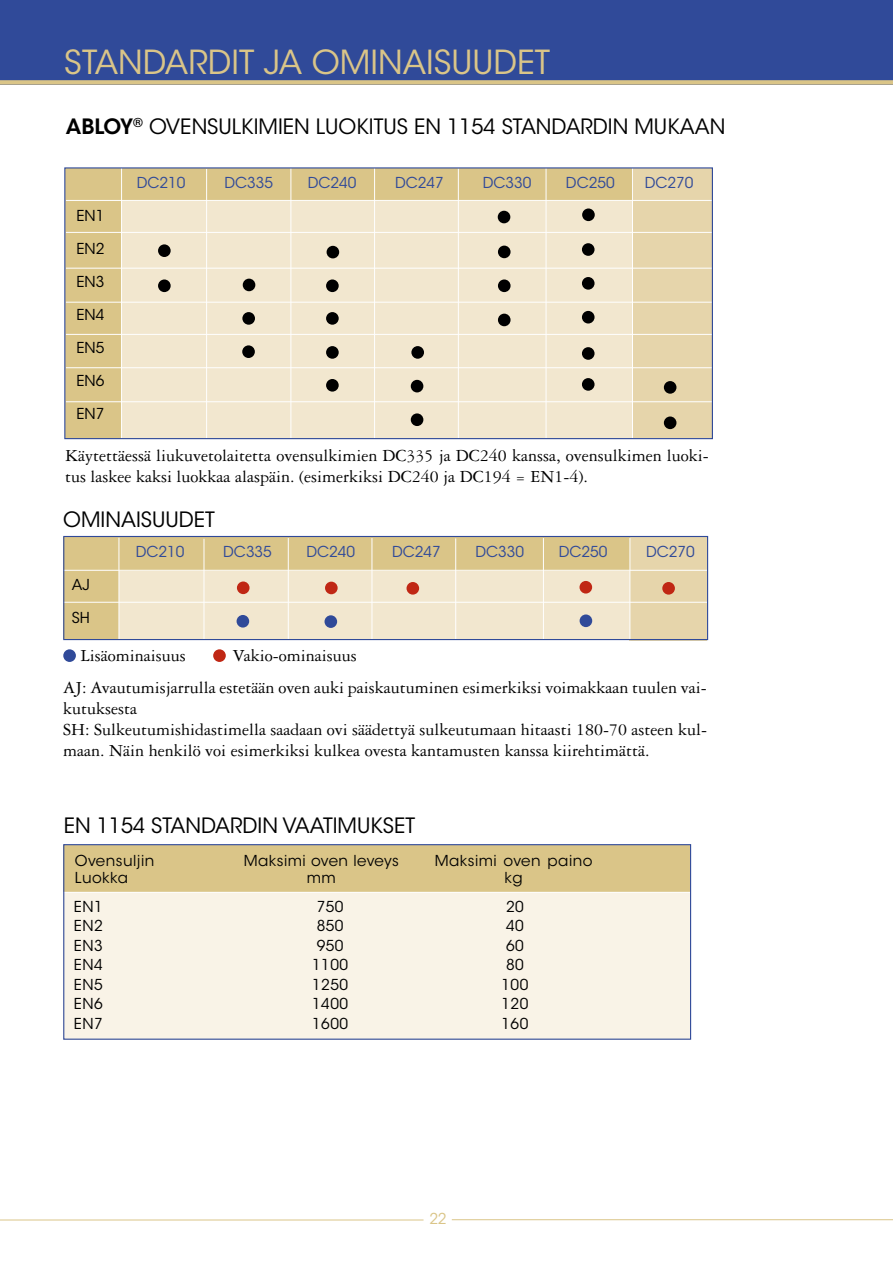
<style>
.page{position:relative;width:893px;height:1263px;background:#fff}
.page>*{position:absolute;margin:0;border:0;box-sizing:border-box;transform-origin:0 0}
.t1{font:33px "ITC Avant Garde Std";color:#dac588}
.t2{font:600 33px "ITC Avant Garde Std";letter-spacing:-.02em;color:#dac588}
.t3{font:21px "ITC Avant Garde Std";color:#000}
.t4{font:18px/21px "Garamond 3 LT Std";color:#000}
.t5{font:15px/16.5px "ITC Avant Garde Std";letter-spacing:.03em;color:#000;text-align:center}
.t6{font:15px "ITC Avant Garde Std";color:#304a99}
.t7{font:15px "ITC Avant Garde Std";color:#dac588}
.s1{font-weight:600}
</style>
<div class="page">
<hr style="left:0;top:1219px;width:423px;height:1px;background:#dac588">
<hr style="left:452px;top:1219px;width:441px;height:1px;background:#dac588">
<div style="left:0;top:0;width:893px;height:85px;background:#304a99"></div>
<div style="left:0;top:80px;width:893px;height:5px;background:#dac588"></div>
<div style="left:66px;top:168px;width:566px;height:271px;background:#f2e7cf"></div>
<div style="left:65px;top:169px;width:56px;height:270px;background:#dac588"></div>
<div style="left:66px;top:169px;width:566px;height:32px;background:#dac588"></div>
<hr style="left:121px;top:168px;width:1px;height:272px;background:#fff">
<hr style="left:206px;top:169px;width:1px;height:272px;background:#fff">
<hr style="left:291px;top:168px;width:1px;height:272px;background:#fff">
<hr style="left:374px;top:168px;width:1px;height:272px;background:#fff">
<hr style="left:458px;top:169px;width:1px;height:271px;background:#fff">
<hr style="left:546px;top:168px;width:1px;height:272px;background:#fff">
<div style="left:158px;top:244px;width:13px;height:13px;background:#000;border-radius:50%"></div>
<div style="left:158px;top:279px;width:13px;height:13px;background:#000;border-radius:50%"></div>
<div style="left:243px;top:279px;width:12px;height:12px;background:#000;border-radius:50%"></div>
<div style="left:242px;top:312px;width:13px;height:13px;background:#000;border-radius:50%"></div>
<div style="left:242px;top:345px;width:13px;height:13px;background:#000;border-radius:50%"></div>
<div style="left:327px;top:246px;width:12px;height:12px;background:#000;border-radius:50%"></div>
<div style="left:326px;top:279px;width:13px;height:13px;background:#000;border-radius:50%"></div>
<div style="left:326px;top:312px;width:13px;height:13px;background:#000;border-radius:50%"></div>
<div style="left:326px;top:346px;width:13px;height:13px;background:#000;border-radius:50%"></div>
<div style="left:326px;top:379px;width:13px;height:13px;background:#000;border-radius:50%"></div>
<div style="left:411px;top:346px;width:13px;height:13px;background:#000;border-radius:50%"></div>
<div style="left:411px;top:380px;width:12px;height:12px;background:#000;border-radius:50%"></div>
<div style="left:411px;top:413px;width:12px;height:13px;background:#000;border-radius:50%"></div>
<div style="left:498px;top:211px;width:12px;height:12px;background:#000;border-radius:50%"></div>
<div style="left:498px;top:246px;width:13px;height:12px;background:#000;border-radius:50%"></div>
<div style="left:498px;top:279px;width:13px;height:13px;background:#000;border-radius:50%"></div>
<div style="left:498px;top:314px;width:13px;height:12px;background:#000;border-radius:50%"></div>
<div style="left:582px;top:208px;width:13px;height:13px;background:#000;border-radius:50%"></div>
<div style="left:582px;top:243px;width:12px;height:13px;background:#000;border-radius:50%"></div>
<div style="left:582px;top:277px;width:12px;height:13px;background:#000;border-radius:50%"></div>
<div style="left:582px;top:311px;width:12px;height:12px;background:#000;border-radius:50%"></div>
<div style="left:582px;top:347px;width:12px;height:13px;background:#000;border-radius:50%"></div>
<div style="left:582px;top:378px;width:12px;height:13px;background:#000;border-radius:50%"></div>
<div style="left:633px;top:168px;width:79px;height:270px;background:#e6d5ab"></div>
<hr style="left:66px;top:232px;width:731px;height:1px;background:#fff">
<hr style="left:66px;top:268px;width:734px;height:1px;background:#fff">
<hr style="left:66px;top:302px;width:734px;height:1px;background:#fff">
<hr style="left:66px;top:334px;width:737px;height:1px;background:#fff">
<hr style="left:66px;top:367px;width:736px;height:1px;background:#fff">
<hr style="left:66px;top:401px;width:741px;height:1px;background:#fff">
<hr style="left:66px;top:200px;width:731px;height:1px;background:#fff">
<div style="left:664px;top:416px;width:12px;height:13px;background:#000;border-radius:50%"></div>
<div style="left:664px;top:381px;width:12px;height:13px;background:#000;border-radius:50%"></div>
<div style="left:64px;top:167px;width:649px;height:272px;border:1px solid #304a99"></div>
<div style="left:63px;top:844px;width:627px;height:195px;background:#f9f3e7"></div>
<div style="left:63px;top:845px;width:627px;height:47px;background:#dac588"></div>
<hr style="left:63px;top:892px;width:627px;height:1px;background:#fff">
<div style="left:63px;top:649px;width:13px;height:13px;background:#304a99;border-radius:50%"></div>
<div style="left:213px;top:649px;width:13px;height:13px;background:#c02714;border-radius:50%"></div>
<div style="left:630px;top:538px;width:77px;height:103px;background:#e6d5ab"></div>
<div style="left:64px;top:538px;width:565px;height:101px;background:#f2e7cf"></div>
<div style="left:63px;top:537px;width:56px;height:102px;background:#dac588"></div>
<div style="left:63px;top:537px;width:567px;height:34px;background:#dac588"></div>
<hr style="left:63px;top:602px;width:728px;height:1px;background:#fff">
<hr style="left:63px;top:570px;width:728px;height:1px;background:#fff">
<hr style="left:119px;top:538px;width:1px;height:102px;background:#fff">
<hr style="left:204px;top:539px;width:1px;height:101px;background:#fff">
<hr style="left:288px;top:538px;width:1px;height:102px;background:#fff">
<hr style="left:372px;top:538px;width:1px;height:102px;background:#fff">
<hr style="left:455px;top:538px;width:1px;height:102px;background:#fff">
<hr style="left:543px;top:538px;width:1px;height:102px;background:#fff">
<hr style="left:630px;top:538px;width:1px;height:102px;background:#fff">
<div style="left:237px;top:581px;width:13px;height:13px;background:#c02714;border-radius:50%"></div>
<div style="left:237px;top:615px;width:12px;height:12px;background:#304a99;border-radius:50%"></div>
<div style="left:325px;top:582px;width:13px;height:12px;background:#c02714;border-radius:50%"></div>
<div style="left:324px;top:615px;width:13px;height:13px;background:#304a99;border-radius:50%"></div>
<div style="left:406px;top:582px;width:13px;height:13px;background:#c02714;border-radius:50%"></div>
<div style="left:579px;top:581px;width:13px;height:12px;background:#c02714;border-radius:50%"></div>
<div style="left:662px;top:582px;width:13px;height:13px;background:#c02714;border-radius:50%"></div>
<div style="left:580px;top:614px;width:12px;height:13px;background:#304a99;border-radius:50%"></div>
<div style="left:63px;top:536px;width:645px;height:104px;border:1px solid #304a99"></div>
<div style="left:63px;top:844px;width:628px;height:196px;border:1px solid #304a99"></div>
<h1 class="t1" style="left:64px;top:42px;width:487px">STANDARDIT JA OMINAISUUDET</h1>
<h1 class="t2" style="left:64px;top:44px;width:123px">ABLOY<sup>®</sup></h1>
<p class="t3" style="left:66px;top:114px;width:661px"><span class="s1">ABLOY</span><sup>®</sup> OVENSULKIMIEN LUOKITUS EN 1154 STANDARDIN MUKAAN</p>
<p class="t5" style="left:76px;top:207px;width:29px">EN1</p>
<p class="t5" style="left:76px;top:240px;width:29px">EN2</p>
<p class="t5" style="left:76px;top:273px;width:29px">EN3</p>
<p class="t5" style="left:76px;top:306px;width:29px">EN4</p>
<p class="t5" style="left:76px;top:339px;width:29px">EN5</p>
<p class="t5" style="left:76px;top:372px;width:29px">EN6</p>
<p class="t5" style="left:76px;top:405px;width:29px">EN7</p>
<p class="t6" style="left:137px;top:173px;width:50px">DC210</p>
<p class="t6" style="left:224px;top:173px;width:50px">DC335</p>
<p class="t6" style="left:308px;top:173px;width:50px">DC240</p>
<p class="t6" style="left:395px;top:173px;width:50px">DC247</p>
<p class="t6" style="left:483px;top:173px;width:50px">DC330</p>
<p class="t6" style="left:566px;top:173px;width:50px">DC250</p>
<p class="t6" style="left:645px;top:173px;width:50px">DC270</p>
<p class="t4" style="left:65px;top:445px;width:645px">Käytettäessä liukuvetolaitetta ovensulkimien DC335 ja DC240 kanssa, ovensulkimen luoki&shy;tus laskee kaksi luokkaa alaspäin. (esimerkiksi DC240 ja DC194 = EN1-4).</p>
<p class="t3" style="left:63px;top:507px;width:14px">ominaisuudet</p>
<p class="t5" style="left:72px;top:576px;width:20px">AJ</p>
<p class="t5" style="left:72px;top:609px;width:17px">SH</p>
<p class="t6" style="left:136px;top:542px;width:50px">DC210</p>
<p class="t6" style="left:223px;top:542px;width:50px">DC335</p>
<p class="t6" style="left:306px;top:542px;width:50px">DC240</p>
<p class="t6" style="left:392px;top:542px;width:50px">DC247</p>
<p class="t6" style="left:475px;top:542px;width:50px">DC330</p>
<p class="t6" style="left:559px;top:542px;width:50px">DC250</p>
<p class="t6" style="left:646px;top:542px;width:50px">DC270</p>
<p class="t4" style="left:81px;top:645px;width:106px">Lisäominaisuus</p>
<p class="t4" style="left:233px;top:645px;width:126px">Vakio-ominaisuus</p>
<p class="t4" style="left:63px;top:677px;width:645px">AJ: Avautumisjarrulla estetään oven auki paiskautuminen esimerkiksi voimakkaan tuulen vai&shy;kutuksesta<br>SH: Sulkeutumishidastimella saadaan ovi säädettyä sulkeutumaan hitaasti 180-70 asteen kul&shy;maan. Näin henkilö voi esimerkiksi kulkea ovesta kantamusten kanssa kiirehtimättä.</p>
<p class="t3" style="left:64px;top:812px;width:353px">EN 1154 STANDARDIN VAATIMUKSET</p>
<p class="t5" style="left:75px;top:852px;width:81px;text-align:left">Ovensuljin<br>Luokka</p>
<p class="t5" style="left:244px;top:852px;width:157px">Maksimi oven leveys mm</p>
<p class="t5" style="left:435px;top:852px;width:159px">Maksimi oven paino kg</p>
<p class="t5" style="left:74px;top:898px;width:30px">EN1</p>
<p class="t5" style="left:317px;top:898px;width:28px">750</p>
<p class="t5" style="left:506px;top:898px;width:19px">20</p>
<p class="t5" style="left:74px;top:917px;width:30px">EN2</p>
<p class="t5" style="left:317px;top:917px;width:28px">850</p>
<p class="t5" style="left:506px;top:917px;width:19px">40</p>
<p class="t5" style="left:74px;top:937px;width:30px">EN3</p>
<p class="t5" style="left:317px;top:937px;width:28px">950</p>
<p class="t5" style="left:506px;top:937px;width:19px">60</p>
<p class="t5" style="left:74px;top:956px;width:30px">EN4</p>
<p class="t5" style="left:312px;top:956px;width:37px">1100</p>
<p class="t5" style="left:506px;top:956px;width:19px">80</p>
<p class="t5" style="left:74px;top:976px;width:30px">EN5</p>
<p class="t5" style="left:312px;top:976px;width:37px">1250</p>
<p class="t5" style="left:501px;top:976px;width:28px">100</p>
<p class="t5" style="left:74px;top:995px;width:30px">EN6</p>
<p class="t5" style="left:312px;top:995px;width:37px">1400</p>
<p class="t5" style="left:501px;top:995px;width:28px">120</p>
<p class="t5" style="left:74px;top:1015px;width:30px">EN7</p>
<p class="t5" style="left:312px;top:1015px;width:37px">1600</p>
<p class="t5" style="left:501px;top:1015px;width:28px">160</p>
<p class="t7" style="left:429px;top:1210px;width:19px">22</p>
</div>
